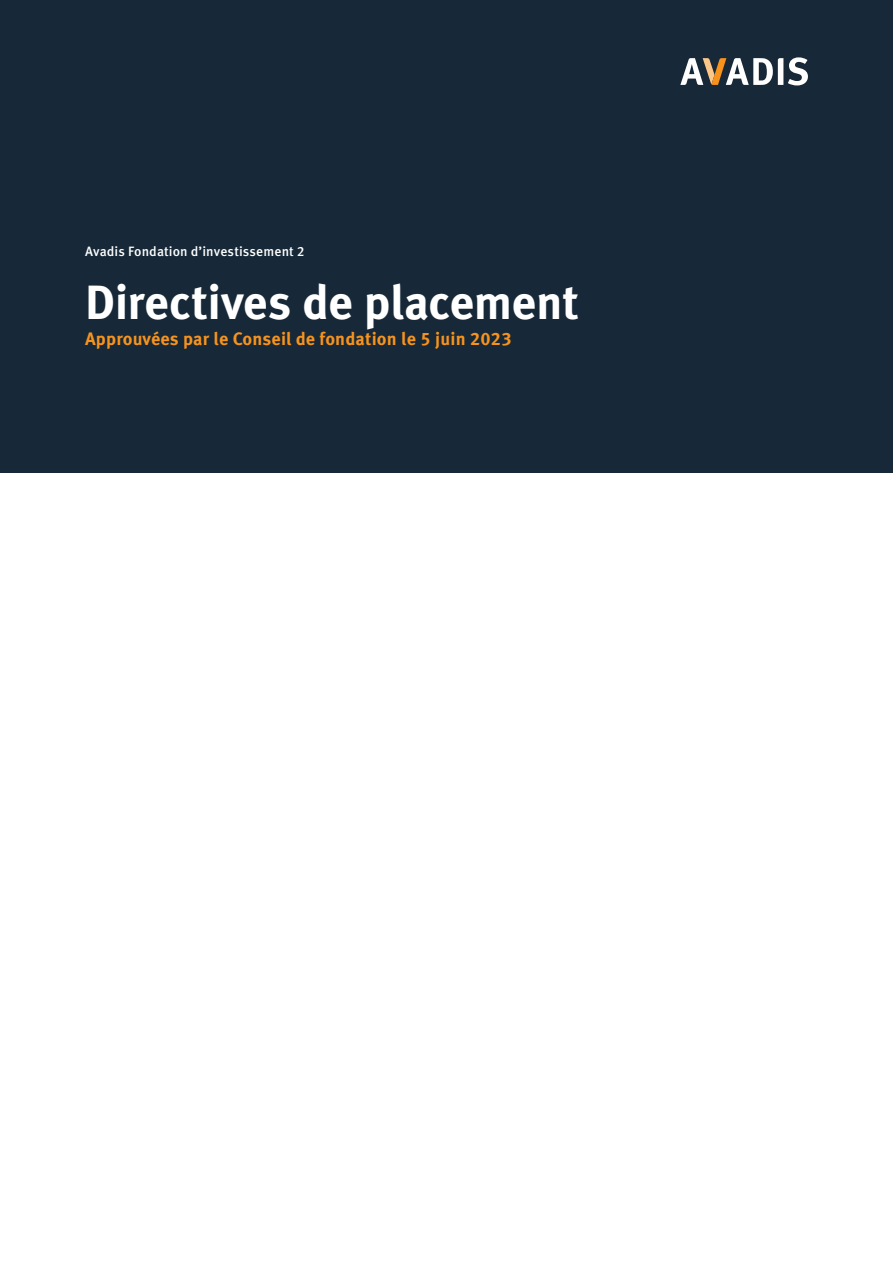
<style>
.page{position:relative;width:893px;height:1263px;background:#fff}
.page>*{position:absolute;margin:0;border:0;box-sizing:border-box;transform-origin:0 0}
.t1{font:700 48px "Meta OT";letter-spacing:-.015em;color:#fff}
.t2{font:700 18px "Meta OT";letter-spacing:.01em;color:#f7931d}
.t3{font:500 13.5px "Meta OT";letter-spacing:.005em;color:#fff}
</style>
<div class="page">
<div style="left:0;top:0;width:893px;height:472px;background:#172938"></div>
<svg style="left:680px;top:57px;width:128px;height:28px"></svg>
<p class="t3" style="left:85px;top:243px;width:221px">Avadis Fondation d’investissement 2</p>
<h1 class="t1" style="left:85px;top:272px;width:495px">Directives de placement</h1>
<p class="t2" style="left:85px;top:328px;width:428px">Approuvées par le Conseil de fondation le 5 juin 2023</p>
</div>
